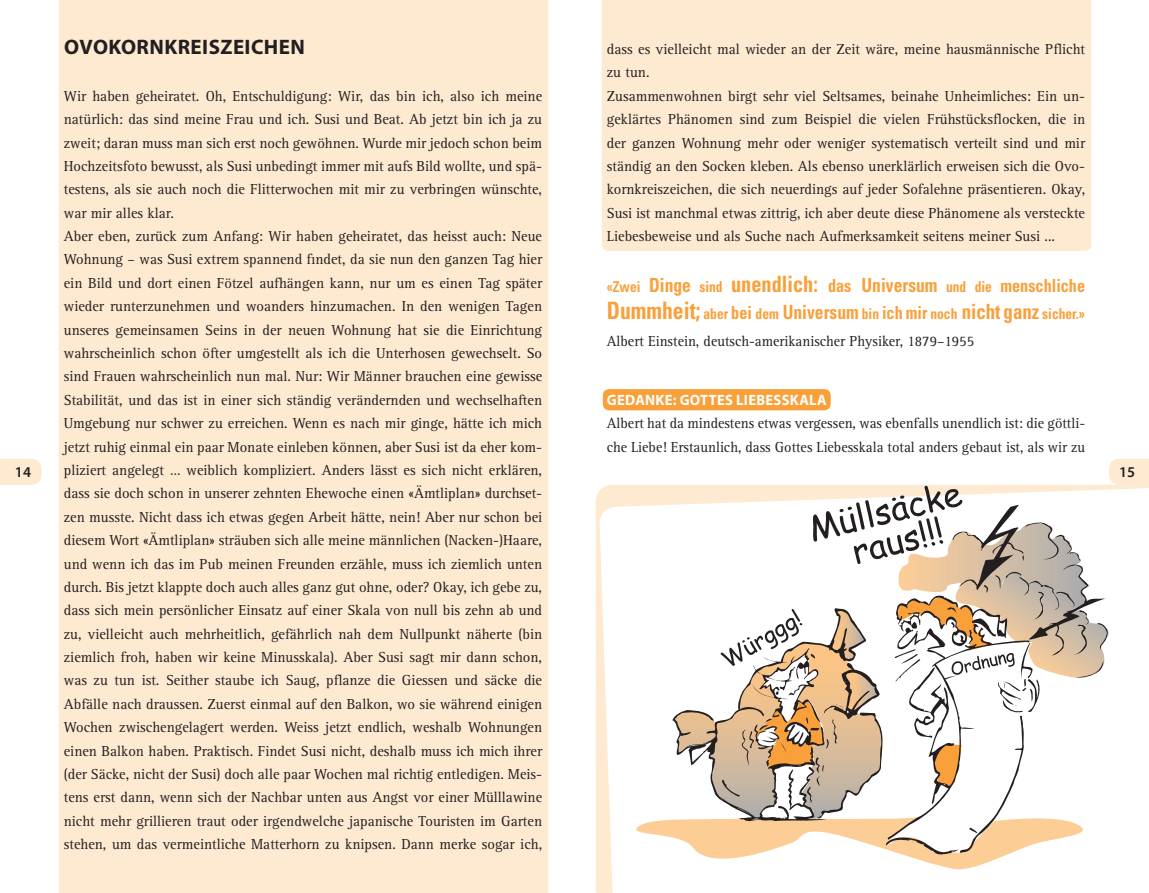
<style>
.page{position:relative;width:1149px;height:893px;background:#fff}
.page>*{position:absolute;margin:0;border:0;box-sizing:border-box;transform-origin:0 0}
.t1{font:700 21px "Myriad Pro";letter-spacing:.02em;color:#231f20}
.t2{font:15px/23.4px "Rotis Serif";color:#231f20}
.t3{font:15px/23.4px "Rotis Serif";color:#231f20;scale:.95 1}
.t4{font:700 condensed 15px/27px "Univers";color:#f9a03a;scale:.9 1}
.t5{font:700 15px "Myriad Pro";letter-spacing:.02em;color:#fff}
.t6{font:600 15px "Myriad Pro";color:#231f20}
.s1{font-size:19.5px}
.s2{font-size:22.5px}
.s3{font-size:18px}
.s4{font-size:24px}
.s5{font-size:21px}
</style>
<div class="page">
<div style="left:602px;top:389px;width:228px;height:21px;background:#f9a03a;border-radius:6px"></div>
<div style="left:601px;top:0;width:489px;height:251px;background:#fee9d1"></div>
<svg style="left:0;top:459px;width:41px;height:26px"></svg>
<div style="left:59px;top:0;width:489px;height:893px;background:#fee9d1"></div>
<svg style="left:599px;top:487px;width:364px;height:406px"></svg>
<svg style="left:636px;top:459px;width:512px;height:410px"></svg>
<h1 class="t1" style="left:64px;top:33px;width:242px">OVOKORNKREISZEICHEN</h1>
<p class="t2" style="left:64px;top:85px;width:479px">Wir haben geheiratet. Oh, Entschuldigung: Wir, das bin ich, also ich meine natürlich: das sind meine Frau und ich. Susi und Beat. Ab jetzt bin ich ja zu zweit; daran muss man sich erst noch gewöhnen. Wurde mir jedoch schon beim Hochzeitsfoto bewusst, als Susi unbedingt immer mit aufs Bild wollte, und spä&shy;testens, als sie auch noch die Flitterwochen mit mir zu verbringen wünschte, war mir alles klar.<br>Aber eben, zurück zum Anfang: Wir haben geheiratet, das heisst auch: Neue Wohnung – was Susi extrem spannend findet, da sie nun den ganzen Tag hier ein Bild und dort einen Fötzel aufhängen kann, nur um es einen Tag später wieder runterzunehmen und woanders hinzumachen. In den wenigen Tagen unseres gemeinsamen Seins in der neuen Wohnung hat sie die Einrichtung wahrscheinlich schon öfter umgestellt als ich die Unterhosen gewechselt. So sind Frauen wahrscheinlich nun mal. Nur: Wir Männer brauchen eine gewisse Stabilität, und das ist in einer sich ständig verändernden und wechselhaften Umgebung nur schwer zu erreichen. Wenn es nach mir ginge, hätte ich mich jetzt ruhig einmal ein paar Monate einleben können, aber Susi ist da eher kom&shy;pliziert angelegt … weiblich kompliziert. Anders lässt es sich nicht erklären, dass sie doch schon in unserer zehnten Ehewoche einen «Ämtliplan» durchset&shy;zen musste. Nicht dass ich etwas gegen Arbeit hätte, nein! Aber nur schon bei diesem Wort «Ämtliplan» sträuben sich alle meine männlichen (Nacken-)Haare, und wenn ich das im Pub meinen Freunden erzähle, muss ich ziemlich unten durch. Bis jetzt klappte doch auch alles ganz gut ohne, oder? Okay, ich gebe zu, dass sich mein persönlicher Einsatz auf einer Skala von null bis zehn ab und zu, vielleicht auch mehrheitlich, gefährlich nah dem Nullpunkt näherte (bin ziemlich froh, haben wir keine Minusskala). Aber Susi sagt mir dann schon, was zu tun ist. Seither staube ich Saug, pflanze die Giessen und säcke die Abfälle nach draussen. Zuerst einmal auf den Balkon, wo sie während einigen Wochen zwischengelagert werden. Weiss jetzt endlich, weshalb Wohnungen einen Balkon haben. Praktisch. Findet Susi nicht, deshalb muss ich mich ihrer (der Säcke, nicht der Susi) doch alle paar Wochen mal richtig entledigen. Meis&shy;tens erst dann, wenn sich der Nachbar unten aus Angst vor einer Mülllawine nicht mehr grillieren traut oder irgendwelche japanische Touristen im Garten stehen, um das vermeintliche Matterhorn zu knipsen. Dann merke sogar ich,</p>
<p class="t2" style="left:606px;top:38px;width:479px">dass es vielleicht mal wieder an der Zeit wäre, meine hausmännische Pflicht zu tun.<br>Zusammenwohnen birgt sehr viel Seltsames, beinahe Unheimliches: Ein un&shy;geklärtes Phänomen sind zum Beispiel die vielen Frühstücksflocken, die in der ganzen Wohnung mehr oder weniger systematisch verteilt sind und mir ständig an den Socken kleben. Als ebenso unerklärlich erweisen sich die Ovo&shy;kornkreiszeichen, die sich neuerdings auf jeder Sofalehne präsentieren. Okay, Susi ist manchmal etwas zittrig, ich aber deute diese Phänomene als versteckte Liebesbeweise und als Suche nach Aufmerksamkeit seitens meiner Susi ...</p>
<p class="t4" style="left:606px;top:272px;width:533px">«Zwei <span class="s1">Dinge</span> sind <span class="s2">unendlich:</span> <span class="s3">das</span> <span class="s1">Universum</span> und die <span class="s3">menschliche<br></span><span class="s4">Dummheit;</span> aber <span class="s3">bei</span> dem <span class="s1">Universum</span> bin <span class="s3">ich mir</span> noch <span class="s5">nicht ganz</span> sicher.»</p>
<p class="t3" style="left:606px;top:329px;width:388px">Albert Einstein, deutsch-amerikanischer Physiker, 1879–1955</p>
<p class="t5" style="left:606px;top:390px;width:221px">GEDANKE: GOTTES LIEBESSKALA</p>
<p class="t3" style="left:606px;top:412px;width:505px">Albert hat da mindestens etwas vergessen, was ebenfalls unendlich ist: die göttli&shy;che Liebe! Erstaunlich, dass Gottes Liebesskala total anders gebaut ist, als wir zu</p>
<p class="t6" style="left:15px;top:462px;width:18px">14</p>
<p class="t6" style="left:1118px;top:462px;width:18px">15</p>
</div>
